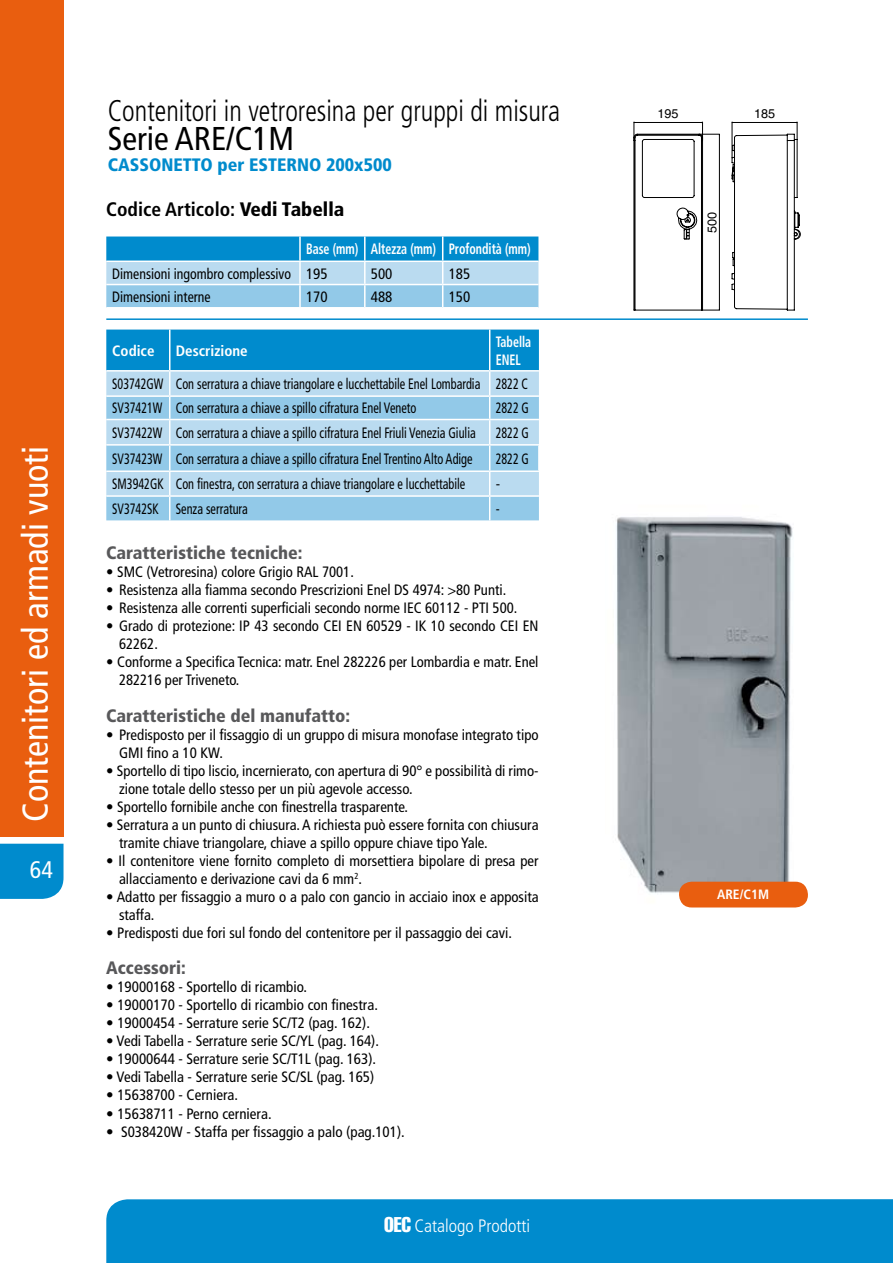
<style>
.page{position:relative;width:893px;height:1263px;background:#fff}
.page>*{position:absolute;margin:0;border:0;box-sizing:border-box;transform-origin:0 0}
.t1{font:condensed 36px "Frutiger";color:#fff}
.t2{font:condensed 33px "Frutiger";color:#000}
.t3{font:300 condensed 30px "Frutiger";color:#000;scale:.9 1}
.t4{font:condensed 24px "Frutiger";color:#fff}
.t5{font:700 condensed 19.5px "Frutiger";color:#000}
.t6{font:900 condensed 18px "Frutiger";color:#58585a}
.t7{font:900 condensed 18px "Frutiger";color:#008bcd}
.t8{font:300 condensed 18px "Frutiger";color:#fff}
.t9{font:condensed 15px/18px "Frutiger";color:#000}
.t10{font:condensed 15px/24.3px "Frutiger";color:#000;scale:.8 1}
.t11{font:condensed 15px "Frutiger";color:#000;scale:.92 1}
.t12{font:700 condensed 15px/18px "Frutiger";color:#fff;scale:.8 1}
.t13{font:700 condensed 15px "Frutiger";color:#fff}
.t14{font:condensed 15px "Frutiger";color:#000;scale:.9 1}
.t15{font:700 condensed 13.5px "Frutiger";color:#fff}
.t16{font:12.6px "Helvetica";color:#000}
.s1{font-weight:900}
.s2{font-family:"Helvetica";font-weight:400;font-stretch:extra-condensed;font-size:21px}
</style>
<div class="page">
<div style="left:0;top:0;width:64px;height:837px;background:#e95e0f"></div>
<div style="left:0;top:844px;width:64px;height:55px;background:#008bcd"></div>
<div style="left:106px;top:1199px;width:787px;height:64px;background:#008bcd"></div>
<svg style="left:106px;top:236px;width:432px;height:72px;background:#75bde3"></svg>
<hr style="left:299px;top:236px;width:2px;height:25px;background:#fff">
<hr style="left:106px;top:318px;width:702px;height:2px;background:#008bcd">
<svg style="left:106px;top:330px;width:433px;height:190px;background:#85c4e5"></svg>
<hr style="left:106px;top:444px;width:64px;height:2px;background:#fff">
<hr style="left:170px;top:444px;width:320px;height:2px;background:#fff">
<hr style="left:490px;top:444px;width:50px;height:2px;background:#fff">
<hr style="left:538px;top:446px;width:2px;height:24px;background:#fff">
<hr style="left:106px;top:470px;width:64px;height:2px;background:#fff">
<hr style="left:170px;top:470px;width:320px;height:2px;background:#fff">
<hr style="left:490px;top:470px;width:50px;height:2px;background:#fff">
<hr style="left:106px;top:495px;width:64px;height:2px;background:#fff">
<hr style="left:170px;top:495px;width:320px;height:2px;background:#fff">
<hr style="left:490px;top:495px;width:49px;height:2px;background:#fff">
<img style="left:616px;top:517px;width:192px;height:391px">
<div style="left:679px;top:882px;width:129px;height:25px;background:#e95e0f;border-radius:13px"></div>
<svg style="left:633px;top:122px;width:168px;height:189px"></svg>
<h1 class="t1" style="left:14px;top:822px;width:377px;rotate:-90deg">Contenitori ed armadi vuoti</h1>
<h3 class="t4" style="left:30px;top:856px;width:25px">64</h3>
<h3 class="t3" style="left:108px;top:94px;width:504px">Contenitori in vetroresina per gruppi di misura</h3>
<h2 class="t2" style="left:108px;top:119px;width:188px">Serie ARE/C1M</h2>
<p class="t7" style="left:108px;top:154px;width:285px">CASSONETTO per ESTERNO 200x500</p>
<h3 class="t5" style="left:106px;top:198px;width:239px">Codice Articolo: <span class="s1">Vedi Tabella</span></h3>
<p class="t12" style="left:306px;top:240px;width:283px">Base (mm) Altezza (mm) Profondità (mm)</p>
<p class="t11" style="left:112px;top:265px;width:235px">Dimensioni ingombro complessivo 195</p>
<p class="t9" style="left:371px;top:264px;width:23px">500</p>
<p class="t9" style="left:449px;top:264px;width:23px">185</p>
<p class="t11" style="left:112px;top:288px;width:108px">Dimensioni interne</p>
<p class="t9" style="left:306px;top:288px;width:23px">170</p>
<p class="t9" style="left:371px;top:288px;width:23px">488</p>
<p class="t9" style="left:449px;top:288px;width:23px">150</p>
<p class="t13" style="left:112px;top:342px;width:44px">Codice</p>
<p class="t13" style="left:176px;top:342px;width:73px">Descrizione</p>
<p class="t12" style="left:496px;top:333px;width:46px">Tabella<br>ENEL</p>
<p class="t10" style="left:112px;top:372px;width:521px">S03742GW Con serratura a chiave triangolare e lucchettabile Enel Lombardia 2822 C<br>SV37421W Con serratura a chiave a spillo cifratura Enel Veneto</p>
<p class="t10" style="left:496px;top:396px;width:43px">2822 G</p>
<p class="t10" style="left:112px;top:421px;width:456px">SV37422W Con serratura a chiave a spillo cifratura Enel Friuli Venezia Giulia</p>
<p class="t10" style="left:496px;top:421px;width:43px">2822 G</p>
<p class="t10" style="left:112px;top:446px;width:452px">SV37423W Con serratura a chiave a spillo cifratura Enel Trentino Alto Adige</p>
<p class="t10" style="left:496px;top:446px;width:43px">2822 G</p>
<p class="t10" style="left:112px;top:472px;width:443px">SM3942GK Con finestra, con serratura a chiave triangolare e lucchettabile</p>
<p class="t9" style="left:496px;top:475px;width:6px">-</p>
<p class="t10" style="left:112px;top:497px;width:171px">SV3742SK Senza serratura</p>
<p class="t14" style="left:496px;top:500px;width:6px">-</p>
<p class="t6" style="left:106px;top:542px;width:198px">Caratteristiche tecniche:</p>
<p class="t9" style="left:106px;top:563px;width:249px">• SMC (Vetroresina) colore Grigio RAL 7001.</p>
<p class="t9" style="left:106px;top:581px;width:401px">• Resistenza alla fiamma secondo Prescrizioni Enel DS 4974: &gt;80 Punti.</p>
<p class="t9" style="left:106px;top:599px;width:412px">• Resistenza alle correnti superficiali secondo norme IEC 60112 - PTI 500.</p>
<p class="t9" style="left:119px;top:617px;width:421px;text-indent:-13px">• Grado di protezione: IP 43 secondo CEI EN 60529 - IK 10 secondo CEI EN<br>62262.</p>
<p class="t9" style="left:119px;top:653px;width:421px;text-indent:-13px">• Conforme a Specifica Tecnica: matr. Enel 282226 per Lombardia e matr. Enel<br>282216 per Triveneto.</p>
<p class="t6" style="left:106px;top:705px;width:245px">Caratteristiche del manufatto:</p>
<p class="t9" style="left:119px;top:726px;width:421px;text-indent:-13px">• Predisposto per il fissaggio di un gruppo di misura monofase integrato tipo<br>GMI fino a 10 KW.</p>
<p class="t9" style="left:119px;top:762px;width:421px;text-indent:-13px">• Sportello di tipo liscio, incernierato, con apertura di 90° e possibilità di rimo&shy;zione totale dello stesso per un più agevole accesso.</p>
<p class="t9" style="left:106px;top:798px;width:303px">• Sportello fornibile anche con finestrella trasparente.</p>
<p class="t9" style="left:119px;top:816px;width:421px;text-indent:-13px">• Serratura a un punto di chiusura. A richiesta può essere fornita con chiusura tramite chiave triangolare, chiave a spillo oppure chiave tipo Yale.</p>
<p class="t9" style="left:119px;top:852px;width:421px;text-indent:-13px">• Il contenitore viene fornito completo di morsettiera bipolare di presa per allacciamento e derivazione cavi da 6 mm<sup>2</sup>.</p>
<p class="t9" style="left:119px;top:888px;width:421px;text-indent:-13px">• Adatto per fissaggio a muro o a palo con gancio in acciaio inox e apposita staffa.</p>
<p class="t9" style="left:106px;top:924px;width:407px">• Predisposti due fori sul fondo del contenitore per il passaggio dei cavi.</p>
<p class="t6" style="left:106px;top:957px;width:81px">Accessori:</p>
<p class="t9" style="left:106px;top:978px;width:202px">• 19000168 - Sportello di ricambio.</p>
<p class="t9" style="left:106px;top:996px;width:273px">• 19000170 - Sportello di ricambio con finestra.</p>
<p class="t9" style="left:106px;top:1014px;width:265px">• 19000454 - Serrature serie SC/T2 (pag. 162).</p>
<p class="t9" style="left:106px;top:1032px;width:274px">• Vedi Tabella - Serrature serie SC/YL (pag. 164).</p>
<p class="t9" style="left:106px;top:1050px;width:271px">• 19000644 - Serrature serie SC/T1L (pag. 163).</p>
<p class="t9" style="left:106px;top:1068px;width:270px">• Vedi Tabella - Serrature serie SC/SL (pag. 165)</p>
<p class="t9" style="left:106px;top:1086px;width:133px">• 15638700 - Cerniera.</p>
<p class="t9" style="left:106px;top:1104px;width:167px">• 15638711 - Perno cerniera.</p>
<p class="t9" style="left:106px;top:1122px;width:300px">• S038420W - Staffa per fissaggio a palo (pag.101).</p>
<p class="t8" style="left:384px;top:1215px;width:148px"><span class="s2">OEC</span> Catalogo Prodotti</p>
<p class="t16" style="left:657px;top:107px;width:23px">195</p>
<p class="t16" style="left:754px;top:107px;width:23px">185</p>
<p class="t16" style="left:705px;top:233px;width:23px;rotate:-90deg">500</p>
<p class="t15" style="left:717px;top:887px;width:53px">ARE/C1M</p>
</div>
